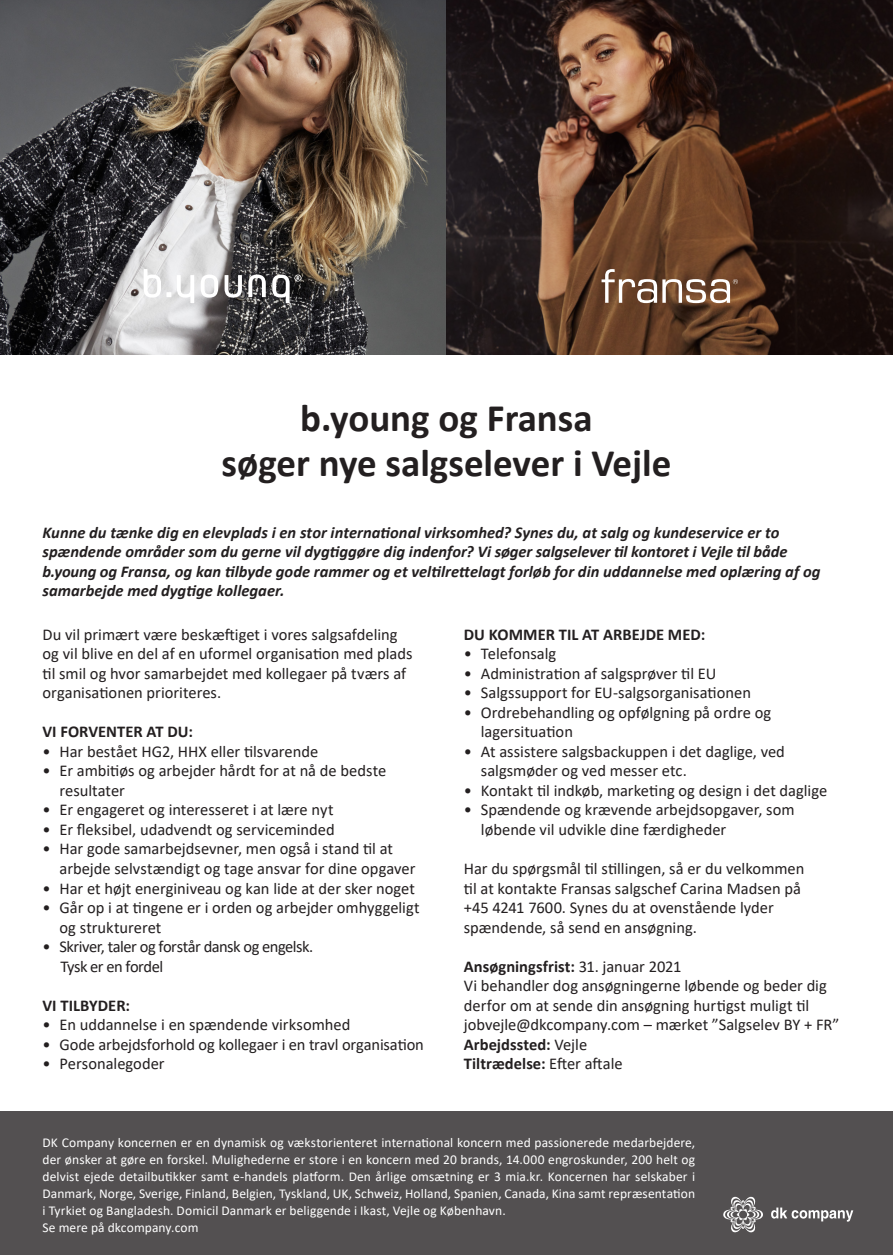
<style>
.page{position:relative;width:893px;height:1255px;background:#fff}
.page>*{position:absolute;margin:0;border:0;box-sizing:border-box;transform-origin:0 0}
.t1{font:700 39px "Calibri";color:#231f20}
.t2{font:16.5px/19.5px "Calibri";color:#231f20}
.t3{font:italic 700 16.5px/19.5px "Calibri";color:#231f20}
.t4{font:700 16.5px "Calibri";letter-spacing:.005em;color:#231f20}
.t5{font:16.5px "Calibri";letter-spacing:-.03em;color:#231f20}
.t6{font:16.5px "Calibri";letter-spacing:-.035em;color:#231f20}
.t7{font:13.5px/17.1px "Calibri";letter-spacing:.005em;color:#fff;text-align:justify}
.s1{font-weight:400}
</style>
<div class="page">
<div style="left:0;top:1110px;width:893px;height:144px;background:#535051"></div>
<img style="left:0;top:0;width:893px;height:354px">
<svg style="left:771px;top:1207px;width:82px;height:14px"></svg>
<svg style="left:723px;top:1196px;width:40px;height:36px"></svg>
<svg style="left:601px;top:269px;width:137px;height:34px"></svg>
<svg style="left:201px;top:274px;width:17px;height:23px"></svg>
<svg style="left:225px;top:275px;width:17px;height:22px"></svg>
<svg style="left:248px;top:274px;width:18px;height:23px"></svg>
<svg style="left:272px;top:274px;width:29px;height:29px"></svg>
<svg style="left:177px;top:275px;width:17px;height:28px"></svg>
<svg style="left:144px;top:269px;width:27px;height:28px"></svg>
<p class="t1" style="left:300px;top:391px;width:294px">b.young og Fransa</p>
<p class="t1" style="left:222px;top:436px;width:451px">søger nye salgselever i Vejle</p>
<p class="t3" style="left:43px;top:522px;width:779px">Kunne du tænke dig en elevplads i en stor international virksomhed? Synes du, at salg og kundeservice er to spændende områder som du gerne vil dygtiggøre dig indenfor? Vi søger salgselever til kontoret i Vejle til både b.young og Fransa, og kan tilbyde gode rammer og et veltilrettelagt forløb for din uddannelse med oplæring af og samarbejde med dygtige kollegaer.</p>
<p class="t2" style="left:43px;top:624px;width:371px">Du vil primært være beskæftiget i vores salgsafdeling og vil blive en del af en uformel organisation med plads til smil og hvor samarbejdet med kollegaer på tværs af organisationen prioriteres.</p>
<p class="t4" style="left:43px;top:720px;width:152px">VI FORVENTER AT DU:</p>
<p class="t2" style="left:43px;top:741px;width:277px">• Har bestået HG2, HHX eller tilsvarende</p>
<p class="t2" style="left:60px;top:760px;width:328px;text-indent:-17px">• Er ambitiøs og arbejder hårdt for at nå de bedste resultater</p>
<p class="t2" style="left:43px;top:799px;width:292px">• Er engageret og interesseret i at lære nyt</p>
<p class="t2" style="left:43px;top:819px;width:294px">• Er fleksibel, udadvendt og serviceminded</p>
<p class="t2" style="left:60px;top:838px;width:357px;text-indent:-17px">• Har gode samarbejdsevner, men også i stand til at arbejde selvstændigt og tage ansvar for dine opgaver</p>
<p class="t2" style="left:43px;top:877px;width:374px">• Har et højt energiniveau og kan lide at der sker noget</p>
<p class="t2" style="left:60px;top:897px;width:362px;text-indent:-17px">• Går op i at tingene er i orden og arbejder omhyggeligt og struktureret</p>
<p class="t5" style="left:43px;top:935px;width:272px">• Skriver, taler og forstår dansk og engelsk.</p>
<p class="t6" style="left:61px;top:954px;width:104px">Tysk er en fordel</p>
<p class="t4" style="left:43px;top:993px;width:89px">VI TILBYDER:</p>
<p class="t2" style="left:43px;top:1014px;width:309px">• En uddannelse i en spændende virksomhed</p>
<p class="t2" style="left:43px;top:1033px;width:383px">• Gode arbejdsforhold og kollegaer i en travl organisation</p>
<p class="t2" style="left:43px;top:1053px;width:124px">• Personalegoder</p>
<p class="t4" style="left:464px;top:622px;width:243px">DU KOMMER TIL AT ARBEJDE MED:</p>
<p class="t2" style="left:464px;top:643px;width:94px">• Telefonsalg</p>
<p class="t2" style="left:464px;top:663px;width:254px">• Administration af salgsprøver til EU</p>
<p class="t2" style="left:464px;top:682px;width:289px">• Salgssupport for EU-salgsorganisationen</p>
<p class="t2" style="left:481px;top:702px;width:292px;text-indent:-17px">• Ordrebehandling og opfølgning på ordre og lagersituation</p>
<p class="t2" style="left:481px;top:741px;width:305px;text-indent:-17px">• At assistere salgsbackuppen i det daglige, ved salgsmøder og ved messer etc.</p>
<p class="t2" style="left:464px;top:780px;width:365px">• Kontakt til indkøb, marketing og design i det daglige</p>
<p class="t2" style="left:481px;top:799px;width:315px;text-indent:-17px">• Spændende og krævende arbejdsopgaver, som løbende vil udvikle dine færdigheder</p>
<p class="t2" style="left:464px;top:858px;width:342px">Har du spørgsmål til stillingen, så er du velkommen</p>
<p class="t2" style="left:464px;top:877px;width:339px">til at kontakte Fransas salgschef Carina Madsen på</p>
<p class="t2" style="left:464px;top:897px;width:311px">+45 4241 7600. Synes du at ovenstående lyder spændende, så send en ansøgning.</p>
<p class="t4" style="left:464px;top:954px;width:219px">Ansøgningsfrist: <span class="s1">31. januar 2021</span></p>
<p class="t2" style="left:464px;top:975px;width:377px">Vi behandler dog ansøgningerne løbende og beder dig derfor om at sende din ansøgning hurtigst muligt til jobvejle@dkcompany.com – mærket ”Salgselev BY + FR”</p>
<p class="t4" style="left:464px;top:1032px;width:125px">Arbejdssted: <span class="s1">Vejle</span></p>
<p class="t4" style="left:464px;top:1051px;width:160px">Tiltrædelse: <span class="s1">Efter aftale</span></p>
<p class="t7" style="left:43px;top:1133px;width:654px">DK Company koncernen er en dynamisk og vækstorienteret international koncern med passionerede medarbejdere, der ønsker at gøre en forskel. Mulighederne er store i en koncern med 20 brands, 14.000 engroskunder, 200 helt og delvist ejede detailbutikker samt e-handels platform. Den årlige omsætning er 3 mia.kr. Koncernen har selskaber i Danmark, Norge, Sverige, Finland, Belgien, Tyskland, UK, Schweiz, Holland, Spanien, Canada, Kina samt repræsentation i Tyrkiet og Bangladesh. Domicil Danmark er beliggende i Ikast, Vejle og København.</p>
<p class="t7" style="left:43px;top:1218px;width:158px">Se mere på dkcompany.com</p>
</div>
